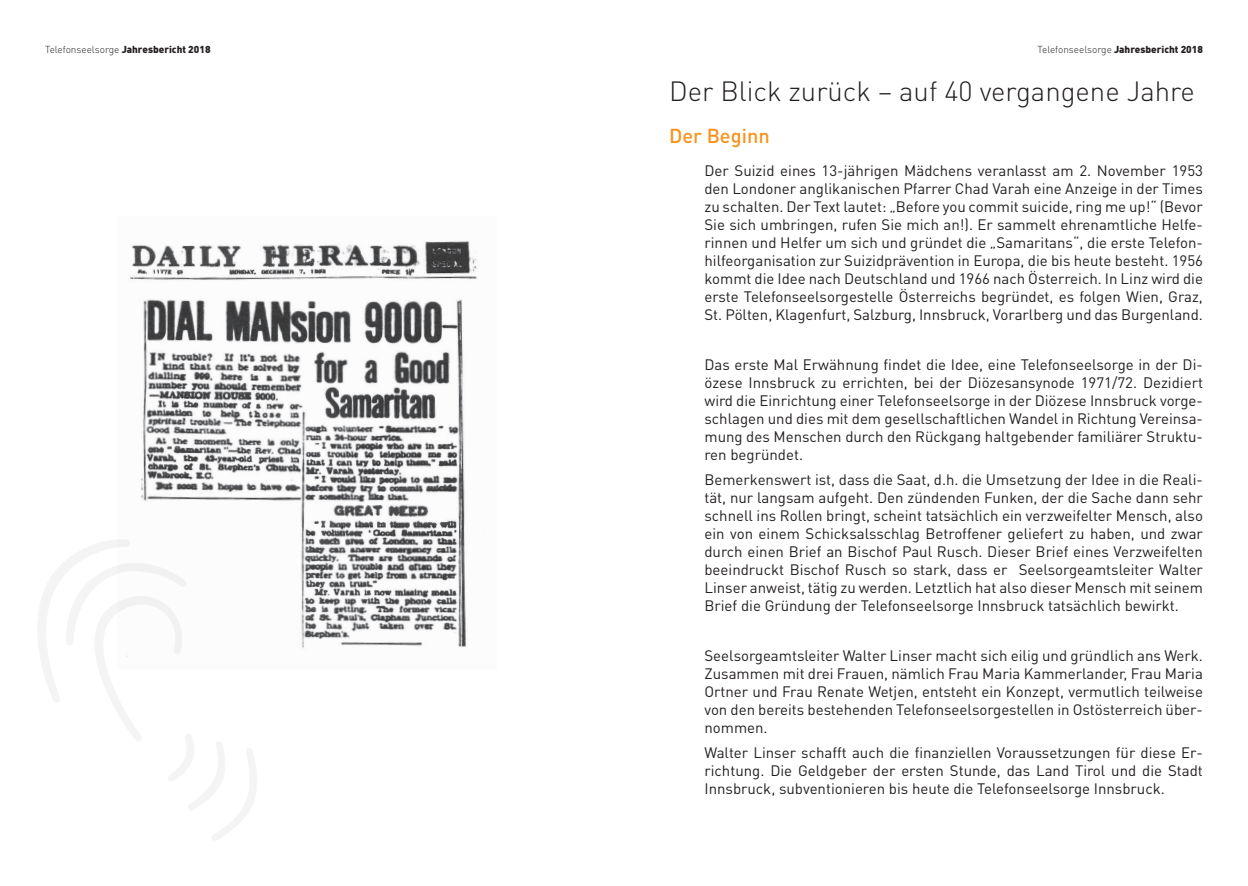
<style>
.page{position:relative;width:1248px;height:886px;background:#fff}
.page>*{position:absolute;margin:0;border:0;box-sizing:border-box;transform-origin:0 0}
.t1{font:300 27.5px "DIN Pro";color:#231f20}
.t2{font:500 20px "DIN Pro";color:#f7931d}
.t3{font:15px/18px "DIN Pro";color:#231f20;text-align:justify}
.t4{font:900 10px "DIN Pro";color:#231f20}
.s1{font-weight:300}
</style>
<div class="page">
<img style="left:129px;top:241px;width:348px;height:407px">
<svg style="left:38px;top:538px;width:220px;height:302px"></svg>
<p class="t4" style="left:45px;top:42px;width:167px"><span class="s1">Telefonseelsorge</span> Jahresbericht 2018</p>
<p class="t4" style="left:1037px;top:42px;width:167px"><span class="s1">Telefonseelsorge</span> Jahresbericht 2018</p>
<h1 class="t1" style="left:669px;top:73px;width:527px">Der Blick zurück – auf 40 vergangene Jahre</h1>
<h2 class="t2" style="left:669px;top:123px;width:102px">Der Beginn</h2>
<p class="t3" style="left:704px;top:160px;width:500px">Der Suizid eines 13-jährigen Mädchens veranlasst am 2. November 1953 den Londoner anglikanischen Pfarrer Chad Varah eine Anzeige in der Times zu schalten. Der Text lautet: „Before you commit suicide, ring me up!“ (Bevor Sie sich umbringen, rufen Sie mich an!). Er sammelt ehrenamtliche Helfe&shy;rinnen und Helfer um sich und gründet die „Samaritans“, die erste Telefon&shy;hilfeorganisation zur Suizidprävention in Europa, die bis heute besteht. 1956 kommt die Idee nach Deutschland und 1966 nach Österreich. In Linz wird die erste Telefonseelsorgestelle Österreichs begründet, es folgen Wien, Graz, St. Pölten, Klagenfurt, Salzburg, Innsbruck, Vorarlberg und das Burgenland.</p>
<p class="t3" style="left:704px;top:355px;width:500px">Das erste Mal Erwähnung findet die Idee, eine Telefonseelsorge in der Di&shy;özese Innsbruck zu errichten, bei der Diözesansynode 1971/72. Dezidiert wird die Einrichtung einer Telefonseelsorge in der Diözese Innsbruck vorge&shy;schlagen und dies mit dem gesellschaftlichen Wandel in Richtung Vereinsa&shy;mung des Menschen durch den Rückgang haltgebender familiärer Struktu&shy;ren begründet.</p>
<p class="t3" style="left:704px;top:470px;width:500px">Bemerkenswert ist, dass die Saat, d.h. die Umsetzung der Idee in die Reali&shy;tät, nur langsam aufgeht. Den zündenden Funken, der die Sache dann sehr schnell ins Rollen bringt, scheint tatsächlich ein verzweifelter Mensch, also ein von einem Schicksalsschlag Betroffener geliefert zu haben, und zwar durch einen Brief an Bischof Paul Rusch. Dieser Brief eines Verzweifelten beeindruckt Bischof Rusch so stark, dass er Seelsorgeamtsleiter Walter Linser anweist, tätig zu werden. Letztlich hat also dieser Mensch mit seinem Brief die Gründung der Telefonseelsorge Innsbruck tatsächlich bewirkt.</p>
<p class="t3" style="left:704px;top:646px;width:500px">Seelsorgeamtsleiter Walter Linser macht sich eilig und gründlich ans Werk.<br>Zusammen mit drei Frauen, nämlich Frau Maria Kammerlander, Frau Maria Ortner und Frau Renate Wetjen, entsteht ein Konzept, vermutlich teilweise von den bereits bestehenden Telefonseelsorgestellen in Ostösterreich über&shy;nommen.</p>
<p class="t3" style="left:704px;top:743px;width:500px">Walter Linser schafft auch die finanziellen Voraussetzungen für diese Er&shy;richtung. Die Geldgeber der ersten Stunde, das Land Tirol und die Stadt Innsbruck, subventionieren bis heute die Telefonseelsorge Innsbruck.</p>
</div>
